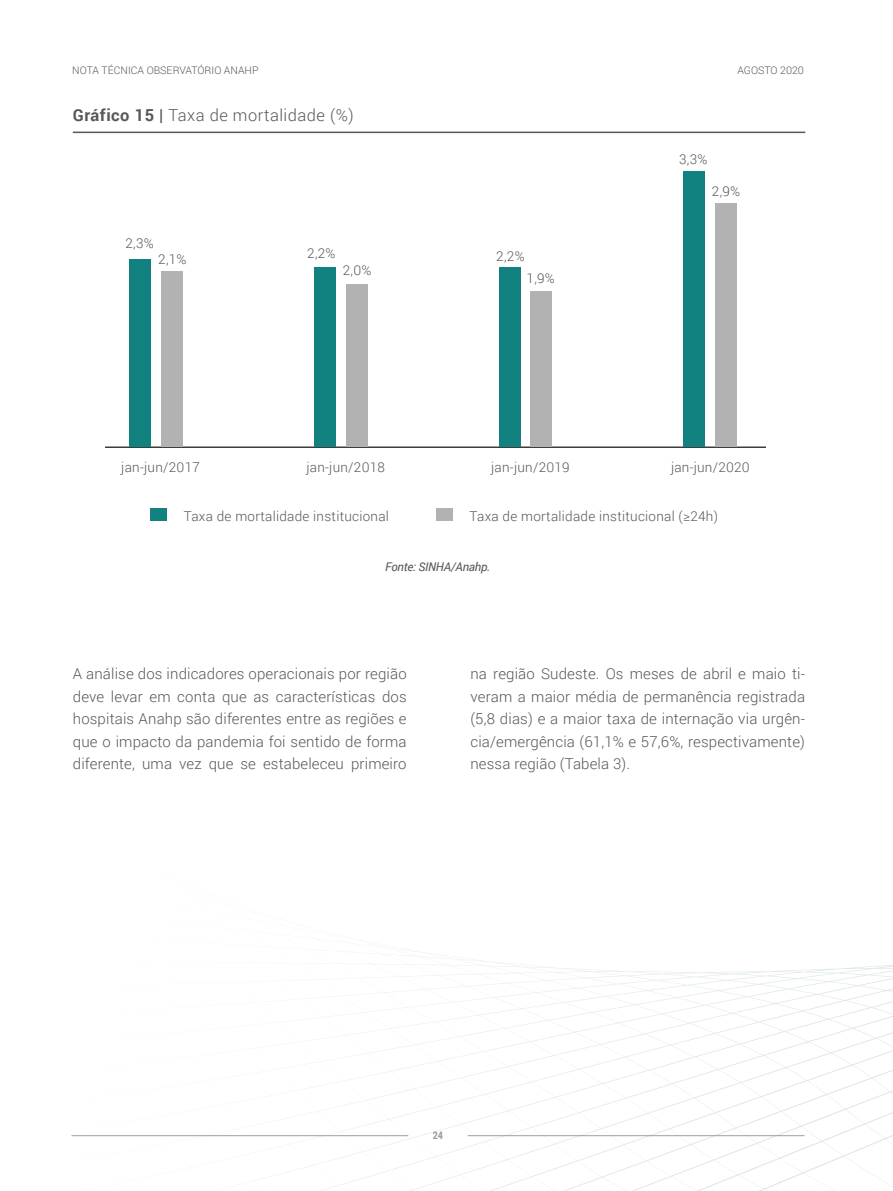
<style>
.page{position:relative;width:893px;height:1191px;background:#fff}
.page>*{position:absolute;margin:0;border:0;box-sizing:border-box;transform-origin:0 0}
.t1{font:300 16.5px "Roboto";letter-spacing:.03em;color:#575756}
.t2{font:300 15px/22.5px "Roboto";letter-spacing:.01em;color:#575756;text-align:justify}
.t3{font:300 13.5px "Roboto";letter-spacing:.02em;color:#575756}
.t4{font:italic 12px "Roboto";letter-spacing:-.02em;color:#575756}
.t5{font:300 10.5px "Roboto";color:#575756}
.t6{font:700 10.5px "Roboto Condensed";color:#9d9d9c}
.s1{font-weight:700}
</style>
<div class="page">
<hr style="left:73px;top:132px;width:732px;height:1px;background:#575756">
<hr style="left:71px;top:1135px;width:337px;height:1px;background:#9d9d9c">
<hr style="left:468px;top:1135px;width:336px;height:1px;background:#9d9d9c">
<hr style="left:105px;top:446px;width:661px;height:2px;background:#3c3c3b">
<div style="left:129px;top:259px;width:21px;height:187px;background:#128280"></div>
<div style="left:161px;top:270px;width:21px;height:176px;background:#b3b2b2"></div>
<div style="left:314px;top:267px;width:21px;height:179px;background:#128280"></div>
<div style="left:346px;top:284px;width:21px;height:162px;background:#b3b2b2"></div>
<div style="left:499px;top:267px;width:21px;height:179px;background:#128280"></div>
<div style="left:531px;top:291px;width:21px;height:155px;background:#b3b2b2"></div>
<div style="left:684px;top:171px;width:21px;height:275px;background:#128280"></div>
<div style="left:716px;top:203px;width:21px;height:243px;background:#b3b2b2"></div>
<div style="left:151px;top:508px;width:16px;height:13px;background:#128280"></div>
<div style="left:436px;top:508px;width:17px;height:13px;background:#b3b2b2"></div>
<p class="t5" style="left:72px;top:63px;width:188px">NOTA TÉCNICA OBSERVATÓRIO ANAHP</p>
<p class="t5" style="left:737px;top:63px;width:68px">AGOSTO 2020</p>
<p class="t1" style="left:73px;top:103px;width:282px"><span class="s1">Gráfico 15 |</span> Taxa de mortalidade (%)</p>
<p class="t3" style="left:126px;top:233px;width:30px">2,3%</p>
<p class="t3" style="left:158px;top:250px;width:30px">2,1%</p>
<p class="t3" style="left:307px;top:244px;width:30px">2,2%</p>
<p class="t3" style="left:343px;top:261px;width:30px">2,0%</p>
<p class="t3" style="left:496px;top:246px;width:30px">2,2%</p>
<p class="t3" style="left:527px;top:269px;width:30px">1,9%</p>
<p class="t3" style="left:679px;top:150px;width:30px">3,3%</p>
<p class="t3" style="left:712px;top:181px;width:30px">2,9%</p>
<p class="t3" style="left:121px;top:457px;width:80px">jan-jun/2017</p>
<p class="t3" style="left:306px;top:457px;width:80px">jan-jun/2018</p>
<p class="t3" style="left:491px;top:457px;width:80px">jan-jun/2019</p>
<p class="t3" style="left:671px;top:457px;width:80px">jan-jun/2020</p>
<p class="t3" style="left:184px;top:507px;width:207px">Taxa de mortalidade institucional</p>
<p class="t3" style="left:470px;top:507px;width:250px">Taxa de mortalidade institucional (≥24h)</p>
<p class="t4" style="left:385px;top:558px;width:107px">Fonte: SINHA/Anahp.</p>
<p class="t2" style="left:73px;top:662px;width:335px">A análise dos indicadores operacionais por região deve levar em conta que as características dos hospitais Anahp são diferentes entre as regiões e que o impacto da pandemia foi sentido de forma diferente, uma vez que se estabeleceu primeiro</p>
<p class="t2" style="left:470px;top:662px;width:336px">na região Sudeste. Os meses de abril e maio ti&shy;veram a maior média de permanência registrada (5,8 dias) e a maior taxa de internação via urgên&shy;cia/emergência (61,1% e 57,6%, respectivamente) nessa região (Tabela 3).</p>
<p class="t6" style="left:433px;top:1128px;width:12px">24</p>
</div>
